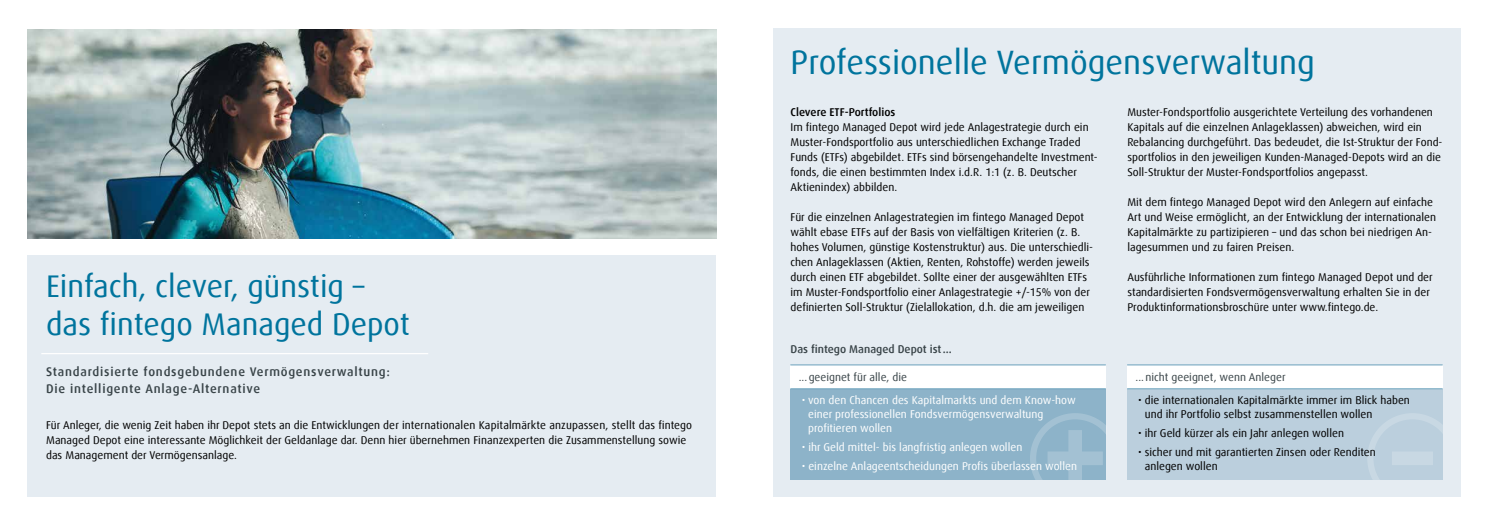
<style>
.page{position:relative;width:1489px;height:525px;background:#fff}
.page>*{position:absolute;margin:0;border:0;box-sizing:border-box;transform-origin:0 0}
.t1{font:33.75px "Dax Offc";color:#00749d}
.t2{font:31.25px/37.5px "Dax Offc";color:#00749d}
.t3{font:500 12.5px/17.5px "Dax Offc";letter-spacing:.06em;color:#394448}
.t4{font:11.25px/15px "Dax Offc";color:#000}
.t5{font:11.25px/13.8px "Dax Offc";color:#fff}
.t6{font:11.25px "Dax Offc";color:#394448}
.t7{font:500 11.25px "Dax Offc";color:#394448}
.t8{font:500 11.25px "Dax Offc";color:#000}
</style>
<div class="page">
<img style="left:28px;top:29px;width:688px;height:209px">
<div style="left:28px;top:255px;width:688px;height:241px;background:#e5ecf2"></div>
<hr style="left:41px;top:353px;width:387px;height:1px;background:#fff">
<div style="left:772px;top:28px;width:688px;height:468px;background:#e5ecf2"></div>
<div style="left:790px;top:365px;width:315px;height:23px;background:#fff"></div>
<div style="left:1127px;top:365px;width:315px;height:23px;background:#fff"></div>
<div style="left:790px;top:388px;width:315px;height:91px;background:#8db3c9"></div>
<div style="left:1127px;top:388px;width:315px;height:91px;background:#bbcfdd"></div>
<hr style="left:790px;top:364px;width:315px;height:1px;background:#6aa1bc">
<hr style="left:1127px;top:364px;width:315px;height:1px;background:#6aa1bc">
<hr style="left:790px;top:388px;width:315px;height:1px;background:#6aa1bc">
<hr style="left:1127px;top:388px;width:315px;height:1px;background:#6aa1bc">
<svg style="left:1030px;top:413px;width:76px;height:66px"></svg>
<svg style="left:1368px;top:413px;width:74px;height:66px"></svg>
<h2 class="t2" style="left:46px;top:268px;width:365px">Einfach, clever, günstig – das fintego Managed Depot</h2>
<p class="t3" style="left:46px;top:362px;width:345px">Standardisierte fondsgebundene Vermögensverwaltung:<br>Die intelligente Anlage-Alternative</p>
<p class="t4" style="left:46px;top:417px;width:647px">Für Anleger, die wenig Zeit haben ihr Depot stets an die Entwicklungen der internationalen Kapitalmärkte anzupassen, stellt das fintego<br>Managed Depot eine interessante Möglichkeit der Geldanlage dar. Denn hier übernehmen Finanzexperten die Zusammenstellung sowie das Management der Vermögensanlage.</p>
<h1 class="t1" style="left:790px;top:40px;width:526px">Professionelle Vermögensverwaltung</h1>
<p class="t8" style="left:790px;top:105px;width:106px">Clevere ETF-Portfolios</p>
<p class="t4" style="left:790px;top:119px;width:308px">Im fintego Managed Depot wird jede Anlagestrategie durch ein Muster-Fondsportfolio aus unterschiedlichen Exchange Traded Funds (ETFs) abgebildet. ETFs sind börsengehandelte Investment&shy;fonds, die einen bestimmten Index i.d.R. 1:1 (z. B. Deutscher Aktienindex) abbilden.</p>
<p class="t4" style="left:790px;top:209px;width:304px">Für die einzelnen Anlagestrategien im fintego Managed Depot wählt ebase ETFs auf der Basis von vielfältigen Kriterien (z. B. hohes Volumen, günstige Kostenstruktur) aus. Die unterschiedli&shy;chen Anlageklassen (Aktien, Renten, Rohstoffe) werden jeweils durch einen ETF abgebildet. Sollte einer der ausgewählten ETFs im Muster-Fondsportfolio einer Anlagestrategie +/-15% von der definierten Soll-Struktur (Zielallokation, d.h. die am jeweiligen</p>
<p class="t7" style="left:790px;top:341px;width:163px">Das fintego Managed Depot ist…</p>
<p class="t4" style="left:1127px;top:104px;width:316px">Muster-Fondsportfolio ausgerichtete Verteilung des vorhandenen Kapitals auf die einzelnen Anlageklassen) abweichen, wird ein Rebalancing durchgeführt. Das bedeudet, die Ist-Struktur der Fond&shy;sportfolios in den jeweiligen Kunden-Managed-Depots wird an die Soll-Struktur der Muster-Fondsportfolios angepasst.</p>
<p class="t4" style="left:1127px;top:194px;width:310px">Mit dem fintego Managed Depot wird den Anlegern auf einfache Art und Weise ermöglicht, an der Entwicklung der internationalen Kapitalmärkte zu partizipieren – und das schon bei niedrigen An&shy;lagesummen und zu fairen Preisen.</p>
<p class="t4" style="left:1127px;top:269px;width:307px">Ausführliche Informationen zum fintego Managed Depot und der standardisierten Fondsvermögensverwaltung erhalten Sie in der<br>Produktinformationsbroschüre unter www.fintego.de.</p>
<p class="t6" style="left:798px;top:369px;width:110px">...geeignet für alle, die</p>
<p class="t6" style="left:1135px;top:369px;width:151px">...nicht geeignet, wenn Anleger</p>
<p class="t5" style="left:808px;top:393px;width:269px;text-indent:-7px">• von den Chancen des Kapitalmarkts und dem Know-how einer professionellen Fondsvermögensverwaltung profitieren wollen</p>
<p class="t5" style="left:801px;top:440px;width:222px">• ihr Geld mittel- bis langfristig anlegen wollen</p>
<p class="t5" style="left:801px;top:459px;width:277px">• einzelne Anlageentscheidungen Profis überlassen wollen</p>
<p class="t4" style="left:1144px;top:393px;width:267px;line-height:13.8px;text-indent:-7px">• die internationalen Kapitalmärkte immer im Blick haben und ihr Portfolio selbst zusammenstellen wollen</p>
<p class="t4" style="left:1137px;top:425px;width:207px">• ihr Geld kürzer als ein Jahr anlegen wollen</p>
<p class="t4" style="left:1144px;top:445px;width:232px;line-height:13.8px;text-indent:-7px">• sicher und mit garantierten Zinsen oder Renditen anlegen wollen</p>
</div>
